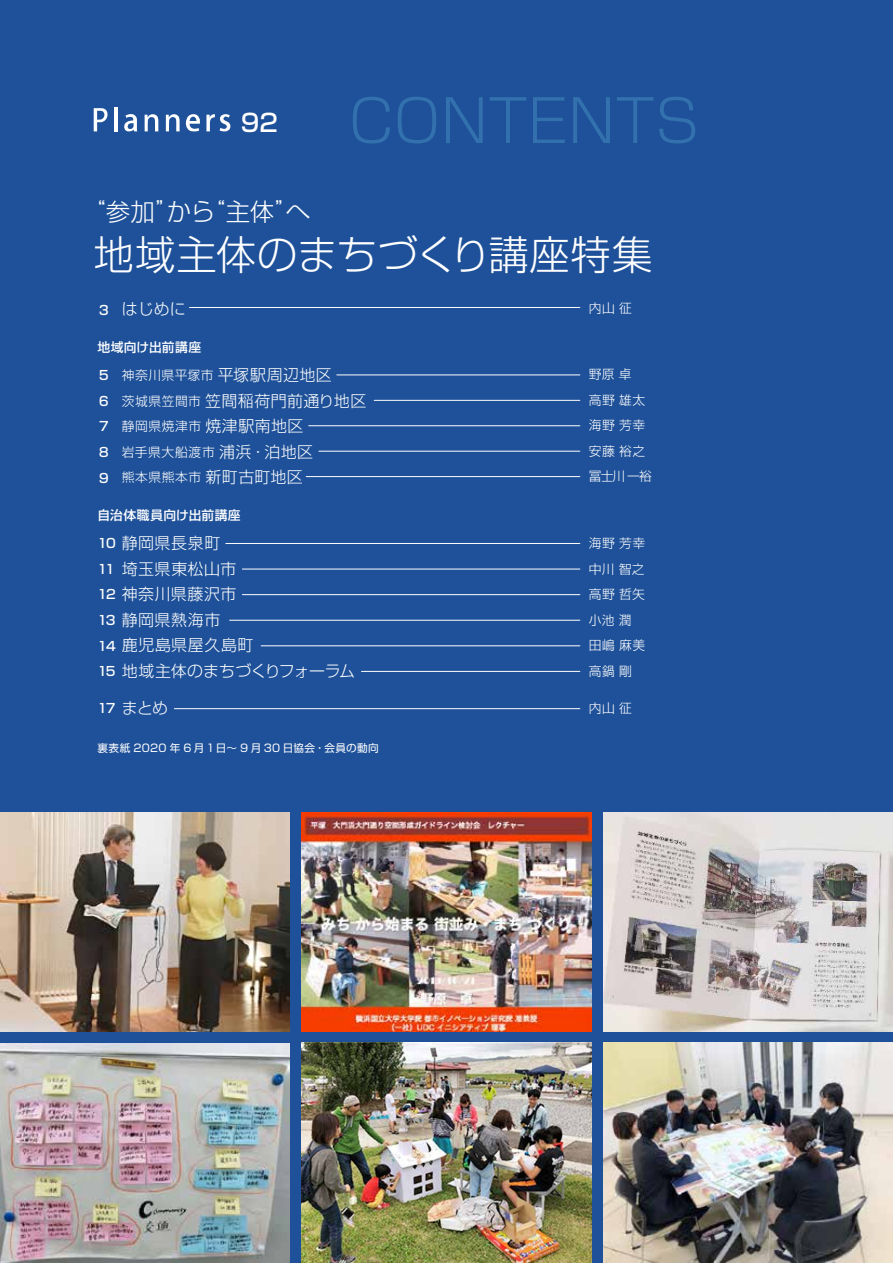
<style>
.page{position:relative;width:893px;height:1263px;background:#1e5199}
.page>*{position:absolute;margin:0;border:0;box-sizing:border-box;transform-origin:0 0}
.t1{font:300 40.35px "Shin Go Pro";letter-spacing:.005em;color:#fff}
.t2{font:300 24.45px "Shin Go Pro";color:#fff}
.t3{font:500 24.45px "Shin Go Pro";color:#fff}
.t4{font:300 15.9px/25.5px "Shin Go Pro";letter-spacing:.025em;color:#fff}
.t5{font:300 12.75px/25.5px "Shin Go Pro";letter-spacing:.035em;color:#fff}
.t6{font:500 12.75px/25.5px "Shin Go Pro";color:#fff;text-align:justify}
.t7{font:500 12.75px "Shin Go Pro";letter-spacing:.03em;color:#fff}
.t8{font:10.65px "Shin Go Pro";letter-spacing:.03em;color:#fff}
.s1{font-size:15.9px}
.s2{font-size:12.75px}
</style>
<div class="page">
<svg style="left:94px;top:108px;width:14px;height:23px"></svg>
<hr style="left:114px;top:107px;width:4px;height:24px;background:#fff">
<svg style="left:145px;top:114px;width:13px;height:17px"></svg>
<svg style="left:124px;top:114px;width:13px;height:17px"></svg>
<svg style="left:166px;top:114px;width:34px;height:18px"></svg>
<svg style="left:206px;top:114px;width:25px;height:17px"></svg>
<svg style="left:353px;top:97px;width:37px;height:46px"></svg>
<svg style="left:398px;top:97px;width:38px;height:46px"></svg>
<svg style="left:446px;top:97px;width:37px;height:46px"></svg>
<svg style="left:490px;top:97px;width:36px;height:46px"></svg>
<svg style="left:533px;top:97px;width:32px;height:46px"></svg>
<svg style="left:573px;top:97px;width:37px;height:46px"></svg>
<svg style="left:617px;top:97px;width:36px;height:46px"></svg>
<svg style="left:659px;top:97px;width:36px;height:46px"></svg>
<img style="left:302px;top:1043px;width:289px;height:220px">
<img style="left:0;top:1043px;width:289px;height:220px">
<img style="left:604px;top:1043px;width:289px;height:220px">
<img style="left:0;top:812px;width:289px;height:219px">
<img style="left:604px;top:812px;width:289px;height:219px">
<img style="left:302px;top:812px;width:289px;height:219px">
<hr style="left:189px;top:307px;width:391px;height:1px;background:#fff">
<hr style="left:337px;top:375px;width:243px;height:1px;background:#fff">
<hr style="left:374px;top:400px;width:206px;height:1px;background:#fff">
<hr style="left:309px;top:425px;width:271px;height:1px;background:#fff">
<hr style="left:319px;top:451px;width:261px;height:1px;background:#fff">
<hr style="left:306px;top:476px;width:274px;height:1px;background:#fff">
<hr style="left:226px;top:543px;width:354px;height:1px;background:#fff">
<hr style="left:242px;top:569px;width:338px;height:1px;background:#fff">
<hr style="left:242px;top:594px;width:338px;height:1px;background:#fff">
<hr style="left:230px;top:620px;width:350px;height:1px;background:#fff">
<hr style="left:261px;top:645px;width:319px;height:1px;background:#fff">
<hr style="left:361px;top:671px;width:219px;height:1px;background:#fff">
<hr style="left:174px;top:708px;width:406px;height:1px;background:#fff">
<h2 class="t3" style="left:241px;top:103px;width:39px">92</h2>
<h2 class="t2" style="left:81px;top:191px;width:230px">“参加”から“主体”へ</h2>
<h1 class="t1" style="left:94px;top:221px;width:561px">地域主体のまちづくり講座特集</h1>
<p class="t4" style="left:122px;top:295px;width:65px">はじめに</p>
<p class="t5" style="left:589px;top:294px;width:44px">内山 征</p>
<p class="t6" style="left:97px;top:295px;width:14px">３</p>
<p class="t7" style="left:97px;top:336px;width:105px">地域向け出前講座</p>
<p class="t6" style="left:97px;top:361px;width:14px">５<br>６<br>７<br>８<br>９</p>
<p class="t7" style="left:97px;top:504px;width:145px">自治体職員向け出前講座</p>
<p class="t6" style="left:97px;top:529px;width:20px">10<br>11<br>12<br>13<br>14<br>15</p>
<p class="t6" style="left:97px;top:694px;width:20px">17</p>
<p class="t5" style="left:122px;top:361px;width:211px">神奈川県平塚市 <span class="s1">平塚駅周辺地区</span></p>
<p class="t4" style="left:122px;top:386px;width:246px"><span class="s2">茨城県笠間市</span> 笠間稲荷門前通り地区</p>
<p class="t5" style="left:122px;top:412px;width:193px">静岡県焼津市 <span class="s1">焼津駅南地区</span>岩手県大船渡市 <span class="s1">浦浜・泊地区</span>熊本県熊本市 <span class="s1">新町古町地区</span></p>
<p class="t5" style="left:589px;top:360px;width:64px">野原 卓<br>高野 雄太海野 芳幸安藤 裕之冨士川 一裕</p>
<p class="t4" style="left:122px;top:528px;width:235px">静岡県長泉町<br>埼玉県東松山市<br>神奈川県藤沢市<br>静岡県熱海市<br>鹿児島県屋久島町<br>地域主体のまちづくりフォーラム</p>
<p class="t4" style="left:122px;top:693px;width:48px">まとめ</p>
<p class="t5" style="left:589px;top:529px;width:58px">海野 芳幸中川 智之高野 哲矢小池 潤田嶋 麻美高鍋 剛</p>
<p class="t5" style="left:589px;top:694px;width:44px">内山 征</p>
<p class="t8" style="left:97px;top:739px;width:283px">裏表紙 2020 年 6 月1日～ 9 月 30 日協会・会員の動向</p>
</div>
